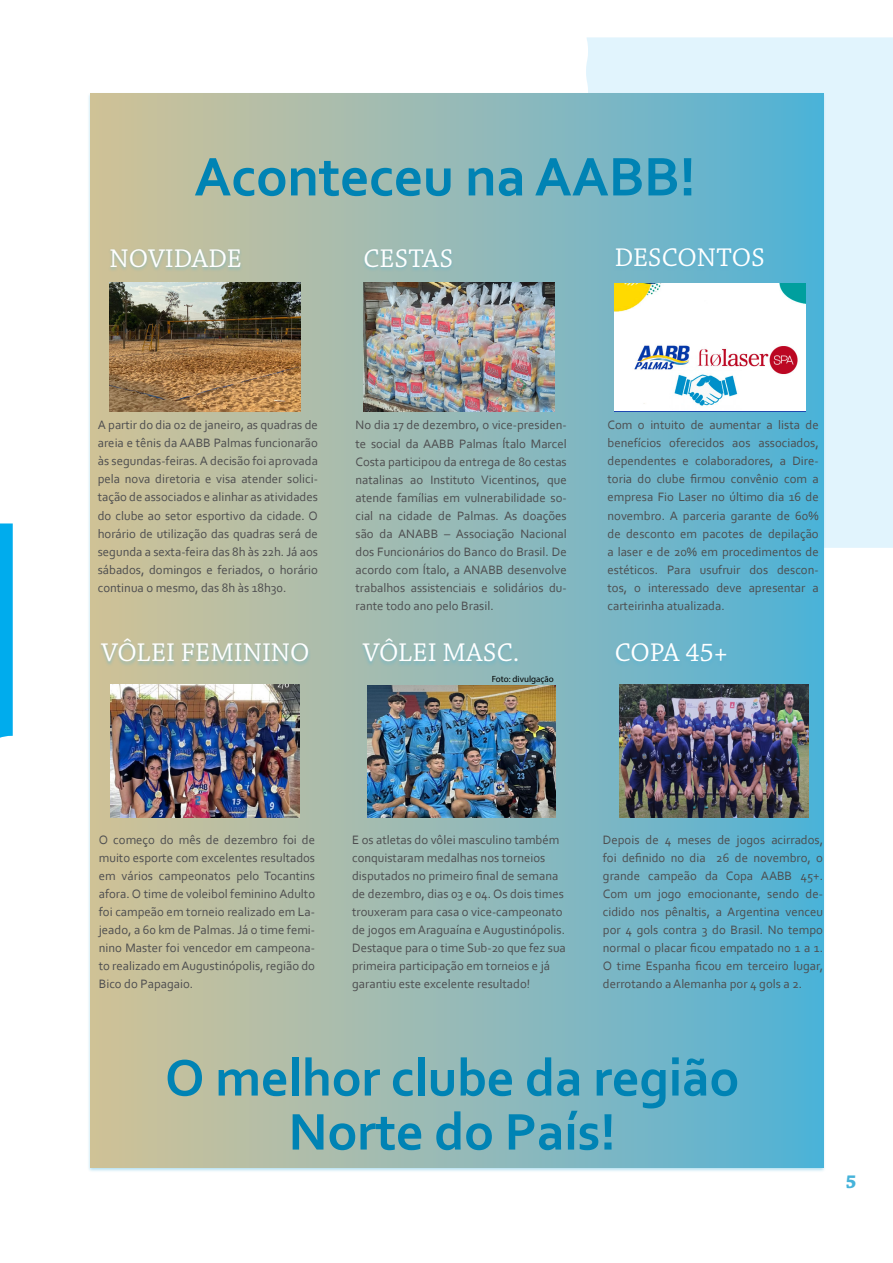
<style>
.page{position:relative;width:893px;height:1263px;background:#fff}
.page>*{position:absolute;margin:0;border:0;box-sizing:border-box;transform-origin:0 0}
.t1{font:700 57px "Corbel";letter-spacing:-.005em;color:#0083b4}
.t2{font:700 54px/54px "Corbel";letter-spacing:-.005em;color:#0083b4;text-align:center}
.t3{font:27px "Chaparral Pro";color:#fff}
.t4{font:700 19.8px "Chaparral Pro";color:#46b3da}
.t5{font:12.75px/18px "Corbel";color:#4d4d4f;text-align:justify}
.t6{font:9px "Myriad Pro";color:#000}
</style>
<div class="page">
<div style="left:586px;top:37px;width:307px;height:511px;background:#e1f4fd"></div>
<svg style="left:0;top:523px;width:13px;height:215px"></svg>
<div style="left:90px;top:93px;width:733px;height:1074px;background:linear-gradient(to right,#d4c297,#53b2d7)"></div>
<img style="left:110px;top:283px;width:191px;height:128px">
<div style="left:108px;top:248px;width:135px;height:24px;background:#46b3da;opacity:.4"></div>
<img style="left:364px;top:283px;width:191px;height:128px">
<div style="left:362px;top:248px;width:92px;height:24px;background:#46b3da;opacity:.4"></div>
<div style="left:613px;top:247px;width:153px;height:24px;background:#46b3da;opacity:.4"></div>
<img style="left:615px;top:283px;width:191px;height:129px">
<div style="left:98px;top:638px;width:213px;height:29px;background:#46b3da;opacity:.4"></div>
<img style="left:110px;top:684px;width:189px;height:133px">
<div style="left:360px;top:638px;width:160px;height:29px;background:#46b3da;opacity:.4"></div>
<img style="left:367px;top:685px;width:189px;height:132px">
<img style="left:619px;top:684px;width:189px;height:133px">
<div style="left:613px;top:643px;width:116px;height:24px;background:#6bb4cb"></div>
<h1 class="t1" style="left:194px;top:141px;width:503px">Aconteceu na AABB!</h1>
<h3 class="t3" style="left:110px;top:243px;width:134px">NOVIDADE</h3>
<h3 class="t3" style="left:364px;top:243px;width:91px">CESTAS</h3>
<h3 class="t3" style="left:615px;top:242px;width:151px">DESCONTOS</h3>
<p class="t5" style="left:98px;top:416px;width:222px">A partir do dia 02 de janeiro, as quadras de areia e tênis da AABB Palmas funcionarão às segundas-feiras. A decisão foi aprovada pela nova diretoria e visa atender solici&shy;tação de associados e alinhar as atividades do clube ao setor esportivo da cidade. O horário de utilização das quadras será de segunda a sexta-feira das 8h às 22h. Já aos sábados, domingos e feriados, o horário continua o mesmo, das 8h às 18h30.</p>
<p class="t5" style="left:355px;top:416px;width:213px">No dia 17 de dezembro, o vice-presiden&shy;te social da AABB Palmas Ítalo Marcel Costa participou da entrega de 80 cestas natalinas ao Instituto Vicentinos, que atende famílias em vulnerabilidade so&shy;cial na cidade de Palmas. As doações são da ANABB – Associação Nacional dos Funcionários do Banco do Brasil. De acordo com Ítalo, a ANABB desenvolve trabalhos assistenciais e solidários du&shy;rante todo ano pelo Brasil.</p>
<p class="t5" style="left:607px;top:416px;width:213px">Com o intuito de aumentar a lista de benefícios oferecidos aos associados, dependentes e colaboradores, a Dire&shy;toria do clube firmou convênio com a empresa Fio Laser no último dia 16 de novembro. A parceria garante de 60% de desconto em pacotes de depilação a laser e de 20% em procedimentos de estéticos. Para usufruir dos descon&shy;tos, o interessado deve apresentar a carteirinha atualizada.</p>
<h3 class="t3" style="left:101px;top:638px;width:210px">VÔLEI FEMININO</h3>
<h3 class="t3" style="left:363px;top:638px;width:158px">VÔLEI MASC.</h3>
<h3 class="t3" style="left:615px;top:638px;width:115px">COPA 45+</h3>
<p class="t6" style="left:492px;top:673px;width:63px">Foto: divulgação</p>
<p class="t5" style="left:99px;top:830px;width:218px">O começo do mês de dezembro foi de muito esporte com excelentes resultados em vários campeonatos pelo Tocantins afora. O time de voleibol feminino Adulto foi campeão em torneio realizado em La&shy;jeado, a 60 km de Palmas. Já o time femi&shy;nino Master foi vencedor em campeona&shy;to realizado em Augustinópolis, região do Bico do Papagaio.</p>
<p class="t5" style="left:352px;top:830px;width:215px;text-align:left">E os atletas do vôlei masculino também conquistaram medalhas nos torneios disputados no primeiro final de semana de dezembro, dias 03 e 04. Os dois times trouxeram para casa o vice-campeonato de jogos em Araguaína e Augustinópolis.<br>Destaque para o time Sub-20 que fez sua primeira participação em torneios e já garantiu este excelente resultado!</p>
<p class="t5" style="left:603px;top:830px;width:222px">Depois de 4 meses de jogos acirrados, foi definido no dia 26 de novembro, o grande campeão da Copa AABB 45+.<br>Com um jogo emocionante, sendo de&shy;cidido nos pênaltis, a Argentina venceu por 4 gols contra 3 do Brasil. No tempo normal o placar ficou empatado no 1 a 1.<br>O time Espanha ficou em terceiro lugar, derrotando a Alemanha por 4 gols a 2.</p>
<h2 class="t2" style="left:165px;top:1049px;width:576px">O melhor clube da região<br>Norte do País!</h2>
<h3 class="t4" style="left:845px;top:1170px;width:13px">5</h3>
</div>
